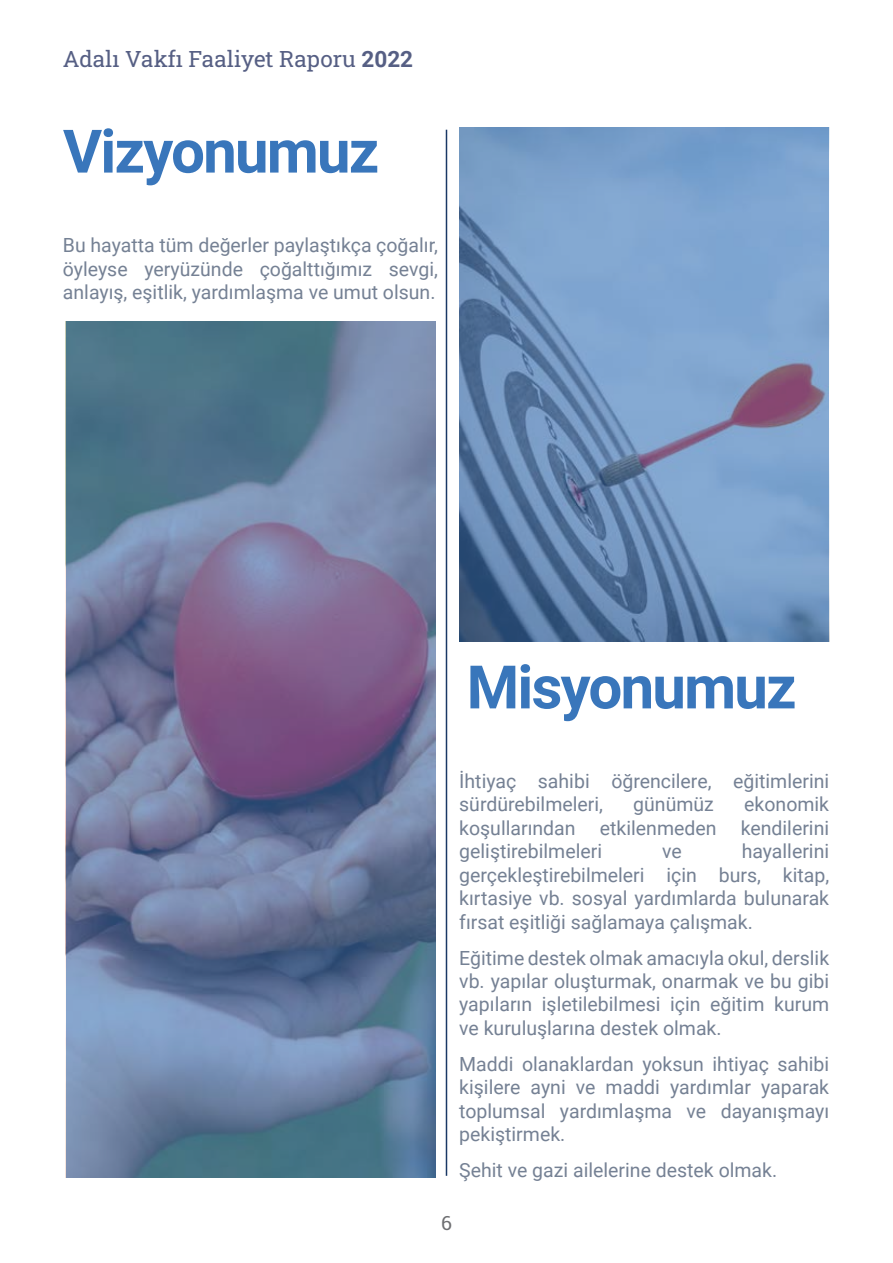
<style>
.page{position:relative;width:893px;height:1263px;background:#fff}
.page>*{position:absolute;margin:0;border:0;box-sizing:border-box;transform-origin:0 0}
.t1{font:700 60px "Roboto";letter-spacing:-.03em;color:#3976bb}
.t2{font:22.5px "Roboto Slab";color:#565f84}
.t3{font:19.5px/23.4px "Roboto";color:#758194;text-align:justify}
.t4{font:19.5px "Roboto Slab";color:#6d6e71}
.s1{font-family:"Roboto";font-weight:700}
</style>
<div class="page">
<hr style="left:446px;top:130px;width:1px;height:1046px;background:#1a3865">
<img style="left:459px;top:128px;width:370px;height:513px">
<img style="left:66px;top:322px;width:370px;height:856px">
<p class="t2" style="left:63px;top:43px;width:352px">Adalı Vakfı Faaliyet Raporu <span class="s1">2022</span></p>
<h1 class="t1" style="left:63px;top:109px;width:318px">Vizyonumuz</h1>
<p class="t3" style="left:63px;top:233px;width:377px">Bu hayatta tüm değerler paylaştıkça çoğalır, öyleyse yeryüzünde çoğalttığımız sevgi, anlayış, eşitlik, yardımlaşma ve umut olsun.</p>
<h1 class="t1" style="left:467px;top:645px;width:331px">Misyonumuz</h1>
<p class="t3" style="left:459px;top:769px;width:371px">İhtiyaç sahibi öğrencilere, eğitimlerini sürdürebilmeleri,</p>
<p class="t3" style="left:459px;top:792px;width:371px;text-indent:285px">ekonomik koşullarından etkilenmeden kendilerini geliştirebilmeleri</p>
<p class="t3" style="left:633px;top:792px;width:82px">günümüz</p>
<p class="t3" style="left:459px;top:839px;width:371px;text-indent:282px">hayallerini gerçekleştirebilmeleri için burs, kitap, kırtasiye vb. sosyal yardımlarda bulunarak fırsat eşitliği sağlamaya çalışmak.</p>
<p class="t3" style="left:459px;top:945px;width:371px">Eğitime destek olmak amacıyla okul, derslik vb. yapılar oluşturmak, onarmak ve bu gibi yapıların işletilebilmesi için eğitim kurum ve kuruluşlarına destek olmak.</p>
<p class="t3" style="left:459px;top:1052px;width:371px">Maddi olanaklardan yoksun ihtiyaç sahibi kişilere ayni ve maddi yardımlar yaparak toplumsal yardımlaşma ve dayanışmayı pekiştirmek.</p>
<p class="t3" style="left:459px;top:1158px;width:320px">Şehit ve gazi ailelerine destek olmak.</p>
<p class="t3" style="left:662px;top:839px;width:21px">ve</p>
<p class="t4" style="left:441px;top:1209px;width:12px">6</p>
</div>
